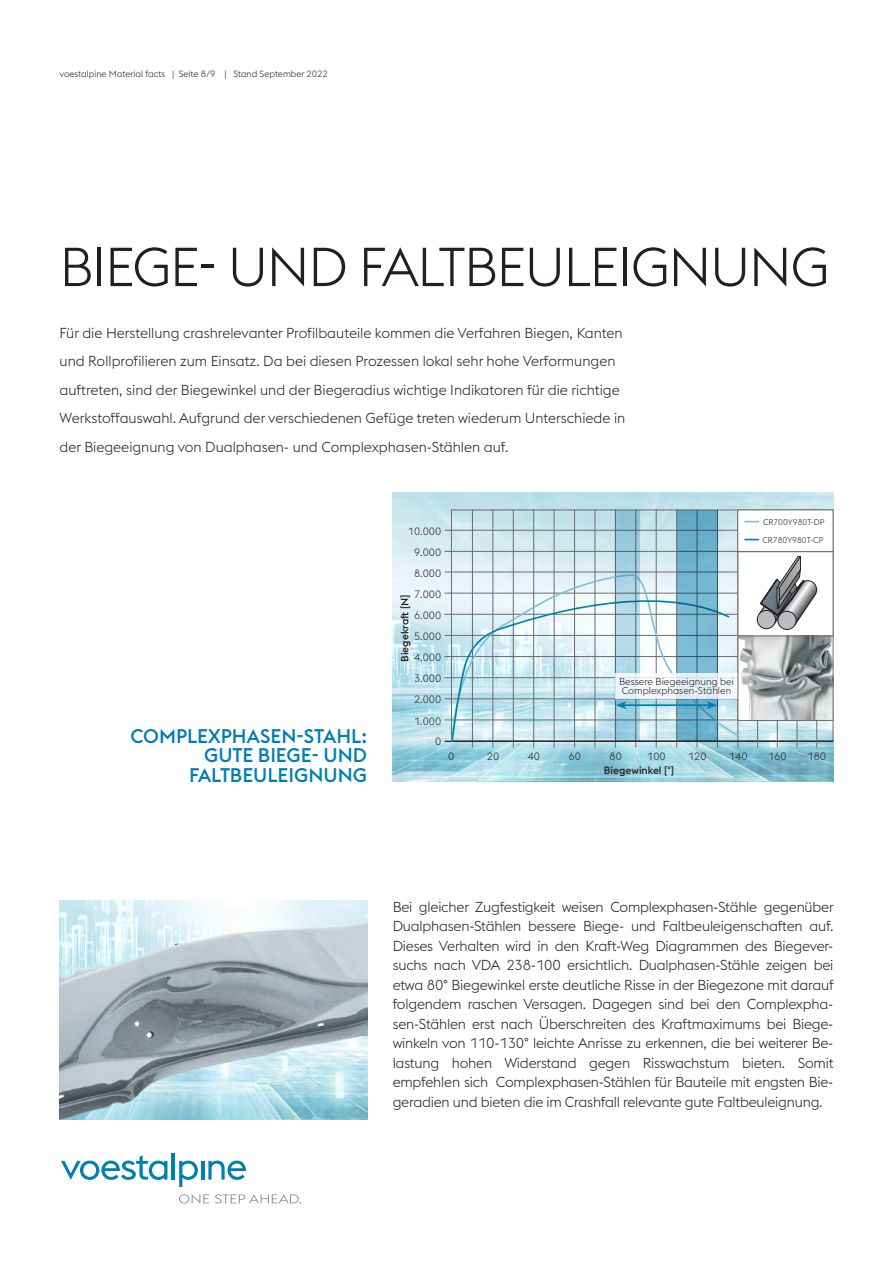
<style>
.page{position:relative;width:893px;height:1263px;background:#fff}
.page>*{position:absolute;margin:0;border:0;box-sizing:border-box;transform-origin:0 0}
.t1{font:300 54px "voestalpine";letter-spacing:-.025em;color:#231f20}
.t2{font:500 19.5px/19.5px "voestalpine";color:#007fb1;text-align:right}
.t3{font:300 14.25px/19.5px "voestalpine";color:#231f20}
.t4{font:300 10.5px/21px "voestalpine";color:#231f20}
.t5{font:500 10.5px "voestalpine";color:#231f20}
.t6{font:300 9.75px/9.8px "voestalpine";color:#231f20}
.t7{font:300 9px "voestalpine";color:#231f20}
.t8{font:300 8.25px/18px "voestalpine";color:#231f20}
</style>
<div class="page">
<img style="left:393px;top:493px;width:440px;height:289px">
<hr style="left:472px;top:509px;width:1px;height:239px;background:#6c6d70">
<hr style="left:493px;top:509px;width:1px;height:239px;background:#6c6d70">
<hr style="left:513px;top:509px;width:1px;height:239px;background:#6c6d70">
<hr style="left:533px;top:509px;width:1px;height:239px;background:#6c6d70">
<hr style="left:554px;top:509px;width:1px;height:239px;background:#6c6d70">
<hr style="left:574px;top:509px;width:1px;height:239px;background:#6c6d70">
<hr style="left:595px;top:509px;width:1px;height:239px;background:#6c6d70">
<hr style="left:615px;top:509px;width:1px;height:239px;background:#6c6d70">
<hr style="left:635px;top:509px;width:1px;height:239px;background:#6c6d70">
<hr style="left:656px;top:509px;width:1px;height:239px;background:#6c6d70">
<hr style="left:676px;top:509px;width:1px;height:239px;background:#6c6d70">
<hr style="left:697px;top:509px;width:1px;height:239px;background:#6c6d70">
<hr style="left:717px;top:509px;width:1px;height:239px;background:#6c6d70">
<hr style="left:738px;top:509px;width:1px;height:239px;background:#6c6d70">
<hr style="left:445px;top:635px;width:313px;height:1px;background:#6c6d70">
<hr style="left:445px;top:614px;width:313px;height:1px;background:#6c6d70">
<hr style="left:445px;top:593px;width:313px;height:1px;background:#6c6d70">
<hr style="left:445px;top:551px;width:313px;height:1px;background:#6c6d70">
<hr style="left:445px;top:572px;width:313px;height:1px;background:#6c6d70">
<hr style="left:445px;top:530px;width:313px;height:1px;background:#6c6d70">
<hr style="left:445px;top:720px;width:313px;height:1px;background:#6c6d70">
<hr style="left:445px;top:656px;width:313px;height:1px;background:#6c6d70">
<hr style="left:445px;top:698px;width:313px;height:1px;background:#6c6d70">
<hr style="left:445px;top:677px;width:313px;height:1px;background:#6c6d70">
<hr style="left:445px;top:741px;width:388px;height:1px;background:#231f20">
<hr style="left:757px;top:509px;width:1px;height:239px;background:#6c6d70">
<svg style="left:450px;top:574px;width:290px;height:169px"></svg>
<svg style="left:450px;top:581px;width:281px;height:162px"></svg>
<svg style="left:615px;top:510px;width:24px;height:231px"></svg>
<svg style="left:677px;top:510px;width:40px;height:231px"></svg>
<hr style="left:624px;top:704px;width:85px;height:2px;background:#007fb1">
<svg style="left:706px;top:701px;width:11px;height:8px"></svg>
<svg style="left:615px;top:701px;width:12px;height:8px"></svg>
<svg style="left:615px;top:674px;width:123px;height:25px"></svg>
<hr style="left:797px;top:509px;width:1px;height:239px;background:#6c6d70">
<hr style="left:777px;top:509px;width:1px;height:239px;background:#6c6d70">
<hr style="left:816px;top:509px;width:1px;height:239px;background:#6c6d70">
<div style="left:738px;top:551px;width:95px;height:85px;background:#fff;border:1px solid #6c6d70"></div>
<svg style="left:757px;top:610px;width:18px;height:19px"></svg>
<div style="left:757px;top:610px;width:18px;height:19px;border:1px solid #231f20;border-radius:50%"></div>
<svg style="left:759px;top:556px;width:58px;height:69px"></svg>
<div style="left:778px;top:611px;width:18px;height:18px;background:#bcbdc0;border-radius:50%"></div>
<div style="left:778px;top:611px;width:18px;height:18px;border:1px solid #231f20;border-radius:50%"></div>
<img style="left:740px;top:638px;width:91px;height:81px">
<div style="left:738px;top:636px;width:95px;height:85px;border:1px solid #6c6d70"></div>
<div style="left:737px;top:509px;width:96px;height:43px;background:#fff;border:1px solid #6c6d70"></div>
<svg style="left:744px;top:521px;width:15px;height:1px"></svg>
<svg style="left:744px;top:539px;width:15px;height:1px"></svg>
<img style="left:60px;top:900px;width:307px;height:220px">
<svg style="left:61px;top:1155px;width:106px;height:25px"></svg>
<hr style="left:172px;top:1153px;width:3px;height:26px;background:#007fb1">
<svg style="left:179px;top:1160px;width:19px;height:27px"></svg>
<hr style="left:201px;top:1161px;width:3px;height:18px;background:#007fb1">
<svg style="left:208px;top:1160px;width:38px;height:20px"></svg>
<svg style="left:179px;top:1194px;width:30px;height:9px"></svg>
<svg style="left:215px;top:1194px;width:86px;height:9px"></svg>
<p class="t7" style="left:60px;top:68px;width:270px">voestalpine Material facts | Seite 8/9 | Stand September 2022</p>
<h1 class="t1" style="left:60px;top:236px;width:771px">BIEGE- UND FALTBEULEIGNUNG</h1>
<p class="t3" style="left:60px;top:318px;width:567px;line-height:28.5px">Für die Herstellung crashrelevanter Profilbauteile kommen die Verfahren Biegen, Kanten und Rollprofilieren zum Einsatz. Da bei diesen Prozessen lokal sehr hohe Verformungen auftreten, sind der Biegewinkel und der Biegeradius wichtige Indikatoren für die richtige Werkstoffauswahl. Aufgrund der verschiedenen Gefüge treten wiederum Unterschiede in der Biegeeignung von Dualphasen- und Complexphasen-Stählen auf.</p>
<p class="t4" style="left:408px;top:521px;width:35px">10.000</p>
<p class="t4" style="left:414px;top:542px;width:29px">9.000<br>8.000</p>
<p class="t4" style="left:414px;top:583px;width:29px">7.000</p>
<p class="t5" style="left:398px;top:662px;width:69px;rotate:-90deg">Biegekraft [N]</p>
<p class="t4" style="left:414px;top:605px;width:29px">6.000</p>
<p class="t4" style="left:414px;top:626px;width:29px">5.000</p>
<p class="t4" style="left:414px;top:647px;width:29px">4.000</p>
<p class="t4" style="left:414px;top:668px;width:29px">3.000</p>
<p class="t4" style="left:414px;top:689px;width:29px">2.000</p>
<p class="t4" style="left:414px;top:710px;width:29px">1.000</p>
<h2 class="t2" style="left:130px;top:726px;width:238px">COMPLEXPHASEN-STAHL:<br>GUTE BIEGE- UND<br>FALTBEULEIGNUNG</h2>
<p class="t4" style="left:435px;top:731px;width:8px">0</p>
<p class="t6" style="left:619px;top:676px;width:116px">Bessere Biegeeignung bei<br>Complexphasen-Stählen</p>
<p class="t4" style="left:448px;top:745px;width:8px">0</p>
<p class="t4" style="left:487px;top:745px;width:14px">20</p>
<p class="t4" style="left:528px;top:745px;width:14px">40</p>
<p class="t4" style="left:569px;top:745px;width:14px">60</p>
<p class="t4" style="left:609px;top:745px;width:14px">80</p>
<p class="t4" style="left:647px;top:745px;width:20px">100</p>
<p class="t4" style="left:688px;top:745px;width:20px">120</p>
<p class="t4" style="left:729px;top:745px;width:20px">140</p>
<p class="t5" style="left:604px;top:763px;width:72px">Biegewinkel [°]</p>
<p class="t8" style="left:762px;top:513px;width:64px">CR700Y980T-DP<br>CR780Y980T-CP</p>
<p class="t4" style="left:768px;top:745px;width:20px">160</p>
<p class="t4" style="left:807px;top:745px;width:20px">180</p>
<p class="t3" style="left:393px;top:897px;width:443px;text-align:justify">Bei gleicher Zugfestigkeit weisen Complexphasen-Stähle gegenüber Dualphasen-Stählen bessere Biege- und Faltbeuleigenschaften auf.<br>Dieses Verhalten wird in den Kraft-Weg Diagrammen des Biegever&shy;suchs nach VDA 238-100 ersichtlich. Dualphasen-Stähle zeigen bei etwa 80° Biegewinkel erste deutliche Risse in der Biegezone mit darauf folgendem raschen Versagen. Dagegen sind bei den Complexpha&shy;sen-Stählen erst nach Überschreiten des Kraftmaximums bei Biege&shy;winkeln von 110-130° leichte Anrisse zu erkennen, die bei weiterer Be&shy;lastung hohen Widerstand gegen Risswachstum bieten. Somit empfehlen sich Complexphasen-Stählen für Bauteile mit engsten Bie&shy;geradien und bieten die im Crashfall relevante gute Faltbeuleignung.</p>
</div>
